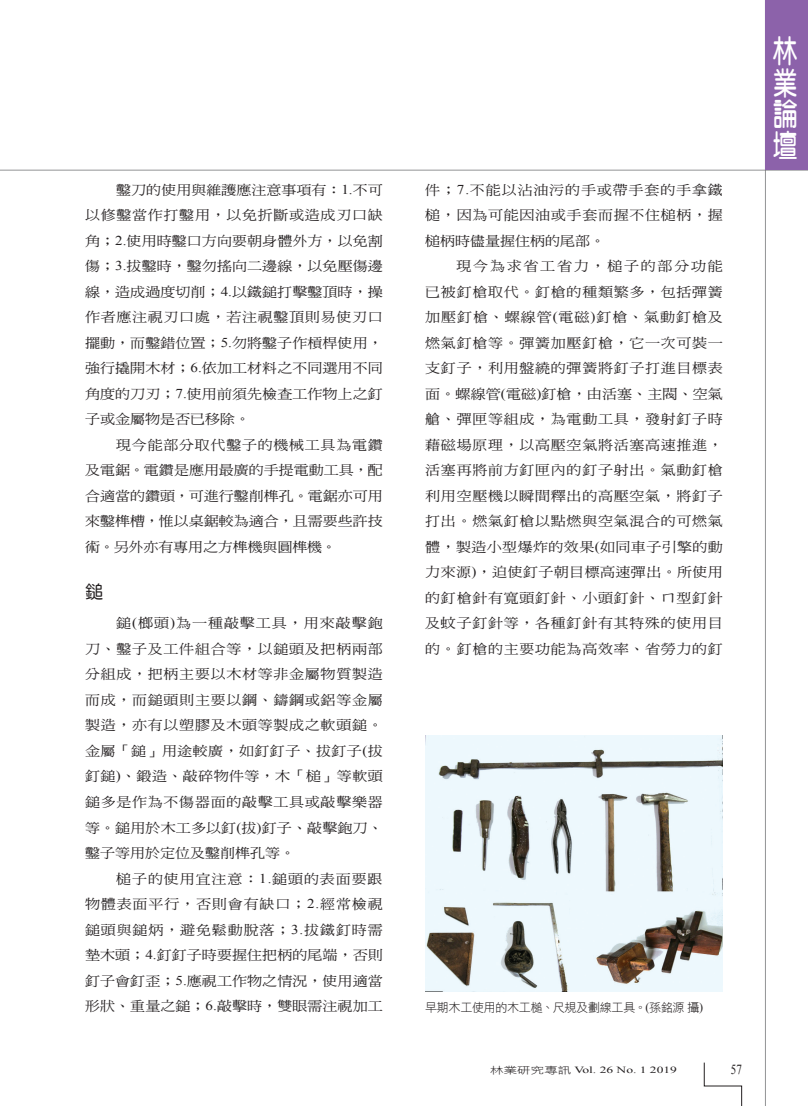
<style>
.page{position:relative;width:808px;height:1106px;background:#fff}
.page>*{position:absolute;margin:0;border:0;box-sizing:border-box;transform-origin:0 0}
.t1{font:31.5px/31.5px "DF Yuan W7 WINP BF";color:#fff;text-align:justify;scale:.77 1}
._02-內文中標標準{font:18px "DF Yuan W5 WINP BF";color:#231f20}
.t2{font:13.8px "Times New Roman";color:#231f20;scale:.8 1}
._01內文{font:13.5px/25.5px "DF Ming W5 WINP BF";letter-spacing:.005em;color:#231f20;text-align:justify;scale:1.11 1}
._06圖說{font:12px "DF Hei W3 WINP BF";letter-spacing:-.02em;color:#231f20}
.t3{font:9.45px "Times New Roman";color:#231f20;scale:1.43 1}
.s1{font-family:"Times New Roman"}
.s2{font-family:"DF Hei W3 WINP BF"}
</style>
<div class="page">
<hr style="left:0;top:170px;width:808px;height:1px;background:#6c6d70">
<hr style="left:765px;top:0;width:1px;height:1106px;background:#6c6d70">
<svg style="left:704px;top:1062px;width:38px;height:44px"></svg>
<div style="left:766px;top:0;width:42px;height:170px;background:#8c62aa"></div>
<img style="left:425px;top:736px;width:298px;height:255px">
<p class="_01內文" style="left:85px;top:177px;width:270px;text-indent:31px">鑿刀的使用與維護應注意事項有：<span class="s1">1.</span>不可以修鑿當作打鑿用，以免折斷或造成刃口缺角；<span class="s1">2.</span>使用時鑿口方向要朝身體外方，以免割傷；<span class="s1">3.</span>拔鑿時，鑿勿搖向二邊線，以免壓傷邊線，造成過度切削；<span class="s1">4.</span>以鐵鎚打擊鑿頂時，操作者應注視刃口處，若注視鑿頂則易使刃口擺動，而鑿錯位置；<span class="s1">5.</span>勿將鑿子作槓桿使用，強行撬開木材；<span class="s1">6.</span>依加工材料之不同選用不同角度的刀刃；<span class="s1">7.</span>使用前須先檢查工作物上之釘子或金屬物是否已移除。</p>
<p class="_01內文" style="left:85px;top:432px;width:270px;text-indent:31px">現今能部分取代鑿子的機械工具為電鑽及電鋸。電鑽是應用最廣的手提電動工具，配合適當的鑽頭，可進行鑿削榫孔。電鋸亦可用來鑿榫槽，惟以桌鋸較為適合，且需要些許技術。另外亦有專用之方榫機與圓榫機。</p>
<p class="_02-內文中標標準" style="left:85px;top:583px;width:19px">鎚</p>
<p class="_01內文" style="left:85px;top:610px;width:270px;text-indent:31px">鎚<span class="s1">(</span>榔頭<span class="s1">)</span>為一種敲擊工具，用來敲擊鉋刀、鑿子及工件組合等，以鎚頭及把柄兩部分組成，把柄主要以木材等非金屬物質製造而成，而鎚頭則主要以鋼、鑄鋼或鋁等金屬製造，亦有以塑膠及木頭等製成之軟頭鎚。金屬「鎚」用途較廣，如釘釘子、拔釘子<span class="s1">(</span>拔釘鎚<span class="s1">)</span>、鍛造、敲碎物件等，木「槌」等軟頭鎚多是作為不傷器面的敲擊工具或敲擊樂器等。鎚用於木工多以釘<span class="s1">(</span>拔<span class="s1">)</span>釘子、敲擊鉋刀、鑿子等用於定位及鑿削榫孔等。</p>
<p class="_01內文" style="left:85px;top:865px;width:270px;text-indent:31px">槌子的使用宜注意：<span class="s1">1.</span>鎚頭的表面要跟物體表面平行，否則會有缺口；<span class="s1">2.</span>經常檢視鎚頭與鎚炳，避免鬆動脫落；<span class="s1">3.</span>拔鐵釘時需墊木頭；<span class="s1">4.</span>釘釘子時要握住把柄的尾端，否則釘子會釘歪；<span class="s1">5.</span>應視工作物之情況，使用適當形狀、重量之鎚；<span class="s1">6.</span>敲擊時，雙眼需注視加工</p>
<p class="_01內文" style="left:425px;top:177px;width:270px">件；<span class="s1">7.</span>不能以沾油污的手或帶手套的手拿鐵槌，因為可能因油或手套而握不住槌柄，握槌柄時儘量握住柄的尾部。</p>
<p class="_01內文" style="left:425px;top:253px;width:270px;text-indent:31px">現今為求省工省力，槌子的部分功能已被釘槍取代。釘槍的種類繁多，包括彈簧加壓釘槍、螺線管<span class="s1">(</span>電磁<span class="s1">)</span>釘槍、氣動釘槍及燃氣釘槍等。彈簧加壓釘槍，它一次可裝一支釘子，利用盤繞的彈簧將釘子打進目標表面。螺線管<span class="s1">(</span>電磁<span class="s1">)</span>釘槍，由活塞、主閥、空氣艙、彈匣等組成，為電動工具，發射釘子時藉磁場原理，以高壓空氣將活塞高速推進，活塞再將前方釘匣內的釘子射出。氣動釘槍利用空壓機以瞬間釋出的高壓空氣，將釘子打出。燃氣釘槍以點燃與空氣混合的可燃氣體，製造小型爆炸的效果<span class="s1">(</span>如同車子引擎的動力來源<span class="s1">)</span>，迫使釘子朝目標高速彈出。所使用的釘槍針有寬頭釘針、小頭釘針、ㄇ型釘針及蚊子釘針等，各種釘針有其特殊的使用目的。釘槍的主要功能為高效率、省勞力的釘</p>
<h1 class="t1" style="left:773px;top:35px;width:32px">林業論壇</h1>
<p class="_06圖說" style="left:425px;top:1001px;width:280px">早期木工使用的木工槌、尺規及劃線工具。<span class="s1">(</span>孫銘源攝<span class="s1">)</span></p>
<p class="t3" style="left:490px;top:1063px;width:132px"><span class="s2">林業研究專訊</span> Vol. 26 No. 1 2019</p>
<p class="t2" style="left:731px;top:1060px;width:15px">57</p>
</div>
